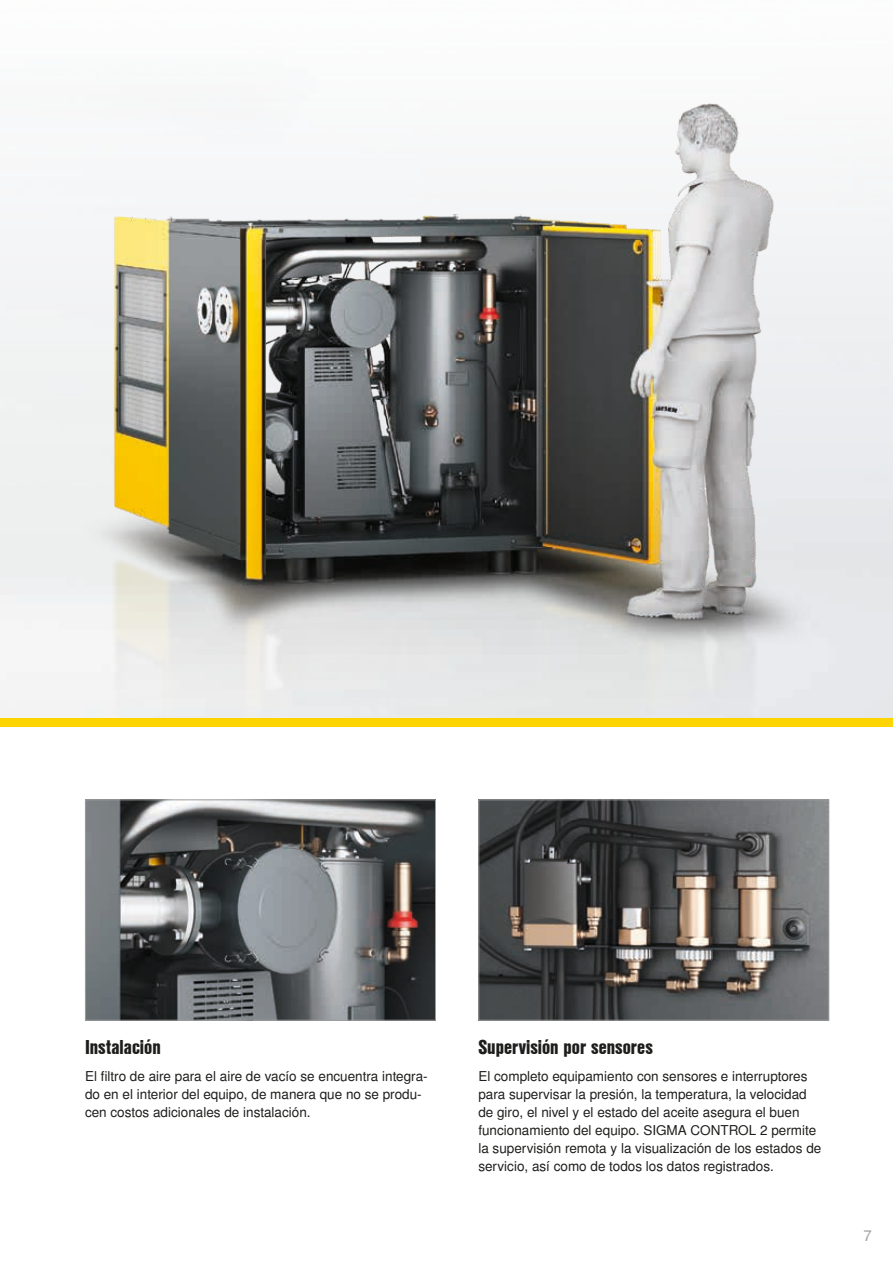
<style>
.page{position:relative;width:893px;height:1263px;background:#fff}
.page>*{position:absolute;margin:0;border:0;box-sizing:border-box;transform-origin:0 0}
.t1{font:19.5px "Nimbus San L Bla Con";color:#1d1d1b}
.t2{font:15px "Nimbus San L";color:#9d9d9d}
.t3{font:13.5px/18px "Nimbus San L";color:#1d1d1b}
</style>
<div class="page">
<img style="left:1px;top:103px;width:892px;height:616px">
<img style="left:87px;top:801px;width:347px;height:217px">
<div style="left:85px;top:799px;width:351px;height:221px;border:1px solid #9d9d9d"></div>
<img style="left:480px;top:801px;width:347px;height:217px">
<div style="left:478px;top:799px;width:351px;height:221px;border:1px solid #9d9d9d"></div>
<div style="left:0;top:719px;width:893px;height:8px;background:#ffd500"></div>
<img style="left:0;top:0;width:1px;height:719px">
<h1 class="t1" style="left:85px;top:1033px;width:77px">Instalación</h1>
<p class="t3" style="left:85px;top:1068px;width:344px">El filtro de aire para el aire de vacío se encuentra integra&shy;do en el interior del equipo, de manera que no se produ&shy;cen costos adicionales de instalación.</p>
<h1 class="t1" style="left:478px;top:1033px;width:176px">Supervisión por sensores</h1>
<p class="t3" style="left:478px;top:1068px;width:344px">El completo equipamiento con sensores e interruptores para supervisar la presión, la temperatura, la velocidad de giro, el nivel y el estado del aceite asegura el buen funcionamiento del equipo. SIGMA CONTROL 2 permite la supervisión remota y la visualización de los estados de servicio, así como de todos los datos registrados.</p>
<p class="t2" style="left:863px;top:1226px;width:10px">7</p>
</div>
